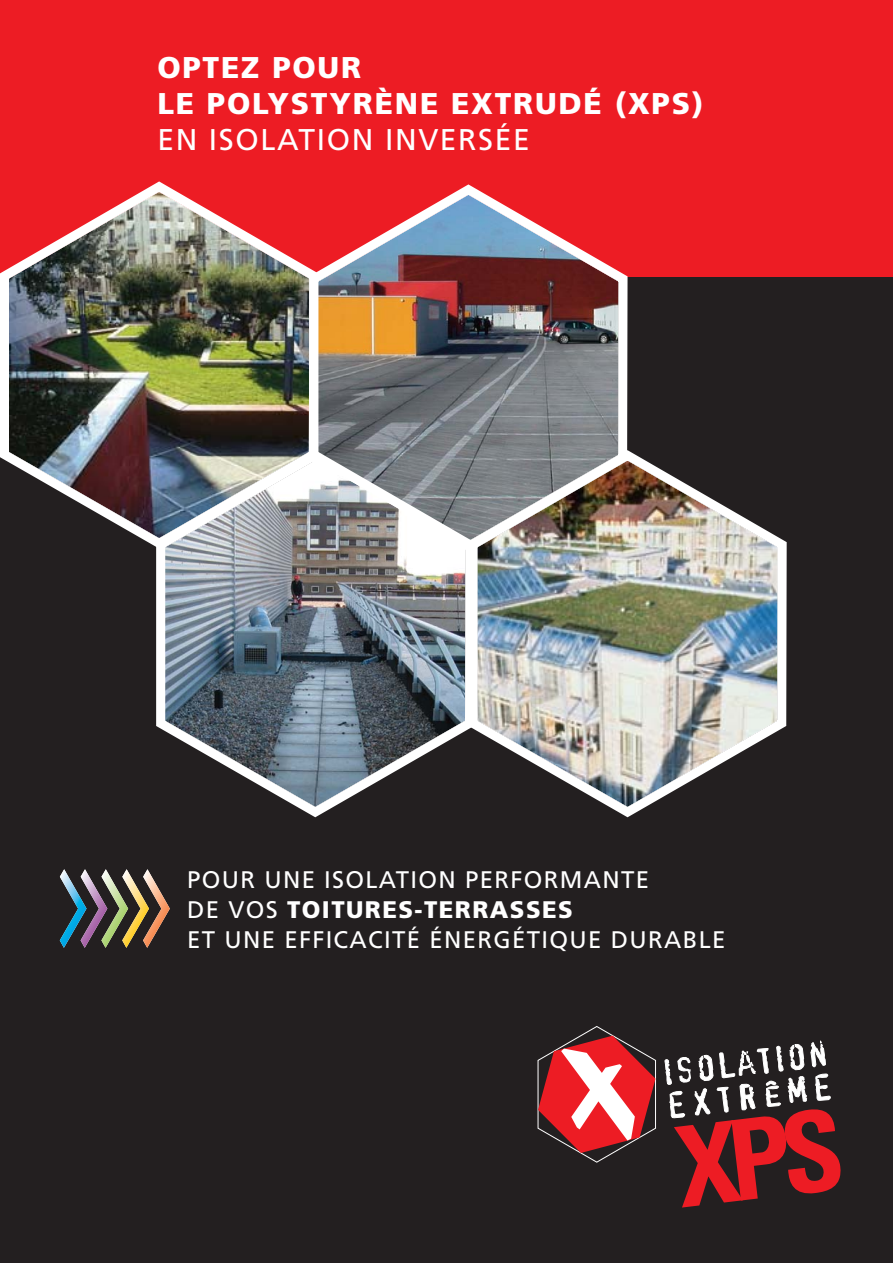
<style>
.page{position:relative;width:893px;height:1263px;background:#231f20}
.page>*{position:absolute;margin:0;border:0;box-sizing:border-box;transform-origin:0 0}
.t1{font:900 30px/36px "Frutiger";letter-spacing:.06em;color:#fff}
.t2{font:30px "Frutiger";letter-spacing:.055em;color:#fff}
.t3{font:24px/30px "Frutiger";letter-spacing:.055em;color:#fff}
.s1{font-weight:900}
</style>
<div class="page">
<div style="left:0;top:0;width:893px;height:276px;background:#ed1c24"></div>
<svg style="left:664px;top:1040px;width:176px;height:167px"></svg>
<svg style="left:538px;top:1026px;width:118px;height:137px"></svg>
<img style="left:0;top:181px;width:309px;height:366px">
<img style="left:309px;top:184px;width:318px;height:266px">
<img style="left:156px;top:450px;width:312px;height:367px">
<img style="left:468px;top:450px;width:319px;height:367px">
<svg style="left:60px;top:869px;width:110px;height:79px"></svg>
<p class="t1" style="left:157px;top:49px;width:548px">OPTEZ POUR<br>LE POLYSTYRÈNE EXTRUDÉ (XPS)</p>
<p class="t2" style="left:157px;top:122px;width:374px">EN ISOLATION INVERSÉE</p>
<p class="t3" style="left:187px;top:864px;width:540px">POUR UNE ISOLATION PERFORMANTE<br>DE VOS <span class="s1">TOITURES-TERRASSES<br></span>ET UNE EFFICACITÉ ÉNERGÉTIQUE DURABLE</p>
</div>
